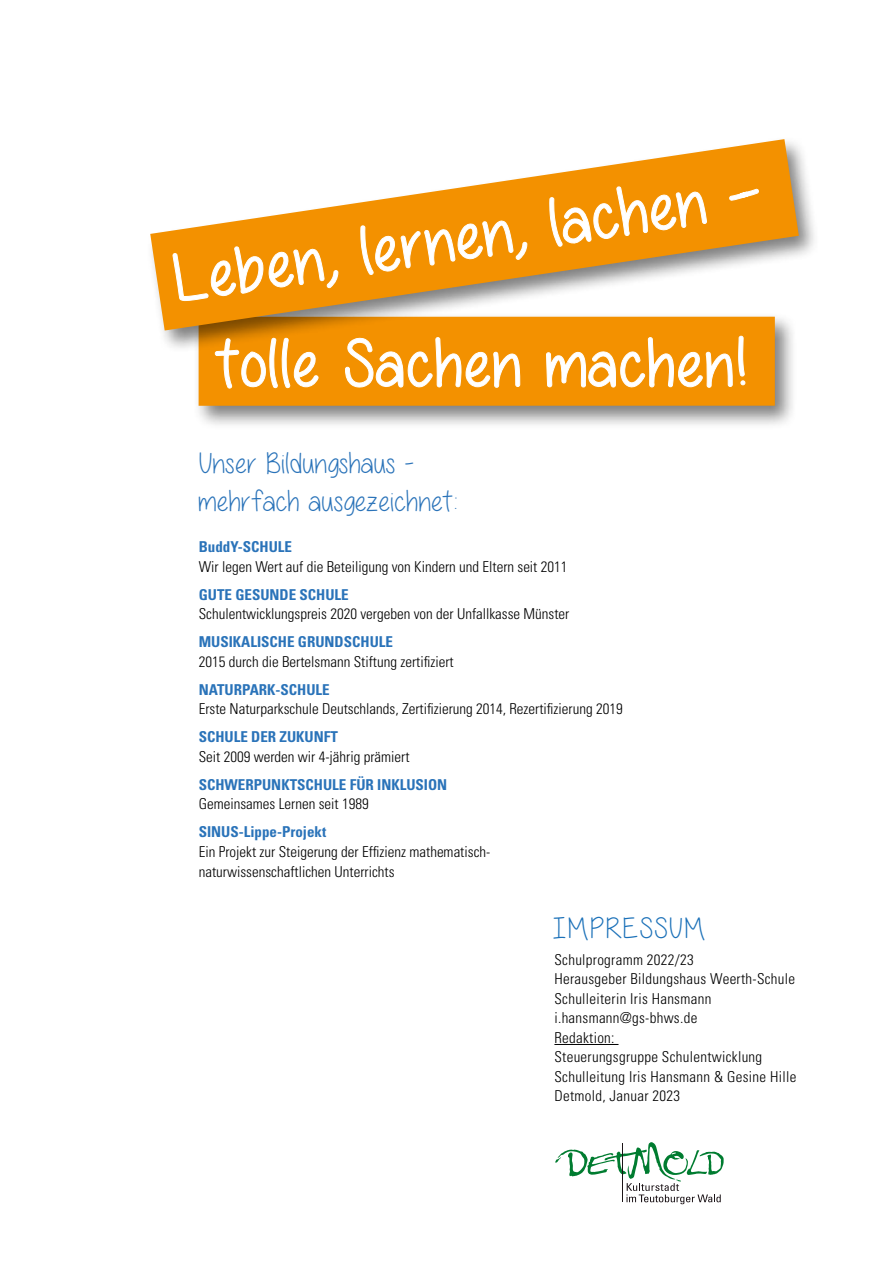
<style>
.page{position:relative;width:893px;height:1263px;background:#fff}
.page>*{position:absolute;margin:0;border:0;box-sizing:border-box;transform-origin:0 0}
.t1{font:30px/37.2px "All Things Pink Skinny";color:#2a73b9}
.t2{font:30px "All Things Pink Skinny";letter-spacing:.02em;color:#1a70b8}
.t3{font:300 condensed 15px/20.5px "Univers LT Std";color:#000}
.t4{font:300 condensed 15px/19.5px "Univers LT Std";letter-spacing:.02em;color:#000}
.t5{font:700 condensed 15px "Univers LT Std";color:#2a73b9}
</style>
<div class="page">
<div style="left:193px;top:312px;width:604px;height:118px;background:#000;opacity:.5"></div>
<div style="left:199px;top:317px;width:576px;height:89px;background:#f39100"></div>
<div style="left:145px;top:135px;width:675px;height:219px;background:#000;opacity:.5"></div>
<svg style="left:150px;top:139px;width:649px;height:191px"></svg>
<svg style="left:215px;top:314px;width:530px;height:75px"></svg>
<svg style="left:172px;top:177px;width:587px;height:126px"></svg>
<hr style="left:554px;top:1044px;width:64px;height:1px;background:#000">
<svg style="left:555px;top:1142px;width:169px;height:62px"></svg>
<hr style="left:622px;top:1143px;width:1px;height:59px;background:#1c1518">
<h1 class="t1" style="left:199px;top:444px;width:261px">Unser Bildungshaus - mehrfach ausgezeichnet:</h1>
<p class="t5" style="left:199px;top:537px;width:95px">BuddY-SCHULE</p>
<p class="t3" style="left:199px;top:556px;width:370px">Wir legen Wert auf die Beteiligung von Kindern und Eltern seit 2011</p>
<p class="t5" style="left:199px;top:585px;width:151px">GUTE GESUNDE SCHULE</p>
<p class="t3" style="left:199px;top:603px;width:372px">Schulentwicklungspreis 2020 vergeben von der Unfallkasse Münster</p>
<p class="t5" style="left:199px;top:632px;width:196px">MUSIKALISCHE GRUNDSCHULE</p>
<p class="t3" style="left:199px;top:651px;width:256px">2015 durch die Bertelsmann Stiftung zertifiziert</p>
<p class="t5" style="left:199px;top:680px;width:132px">NATURPARK-SCHULE</p>
<p class="t3" style="left:199px;top:698px;width:425px">Erste Naturparkschule Deutschlands, Zertifizierung 2014, Rezertifizierung 2019</p>
<p class="t5" style="left:199px;top:727px;width:141px">SCHULE DER ZUKUNFT</p>
<p class="t3" style="left:199px;top:746px;width:212px">Seit 2009 werden wir 4-jährig prämiert</p>
<p class="t5" style="left:199px;top:775px;width:250px">SCHWERPUNKTSCHULE FÜR INKLUSION</p>
<p class="t3" style="left:199px;top:793px;width:171px">Gemeinsames Lernen seit 1989</p>
<p class="t5" style="left:199px;top:822px;width:129px">SINUS-Lippe-Projekt</p>
<p class="t3" style="left:199px;top:841px;width:293px">Ein Projekt zur Steigerung der Effizienz mathematisch&shy;naturwissenschaftlichen Unterrichts</p>
<h1 class="t2" style="left:554px;top:912px;width:153px">IMPRESSUM</h1>
<p class="t4" style="left:554px;top:950px;width:243px">Schulprogramm 2022/23<br>Herausgeber Bildungshaus Weerth-Schule<br>Schulleiterin Iris Hansmann i.hansmann@gs-bhws.de<br>Redaktion:<br>Steuerungsgruppe Schulentwicklung<br>Schulleitung Iris Hansmann &amp; Gesine Hille<br>Detmold, Januar 2023</p>
</div>
